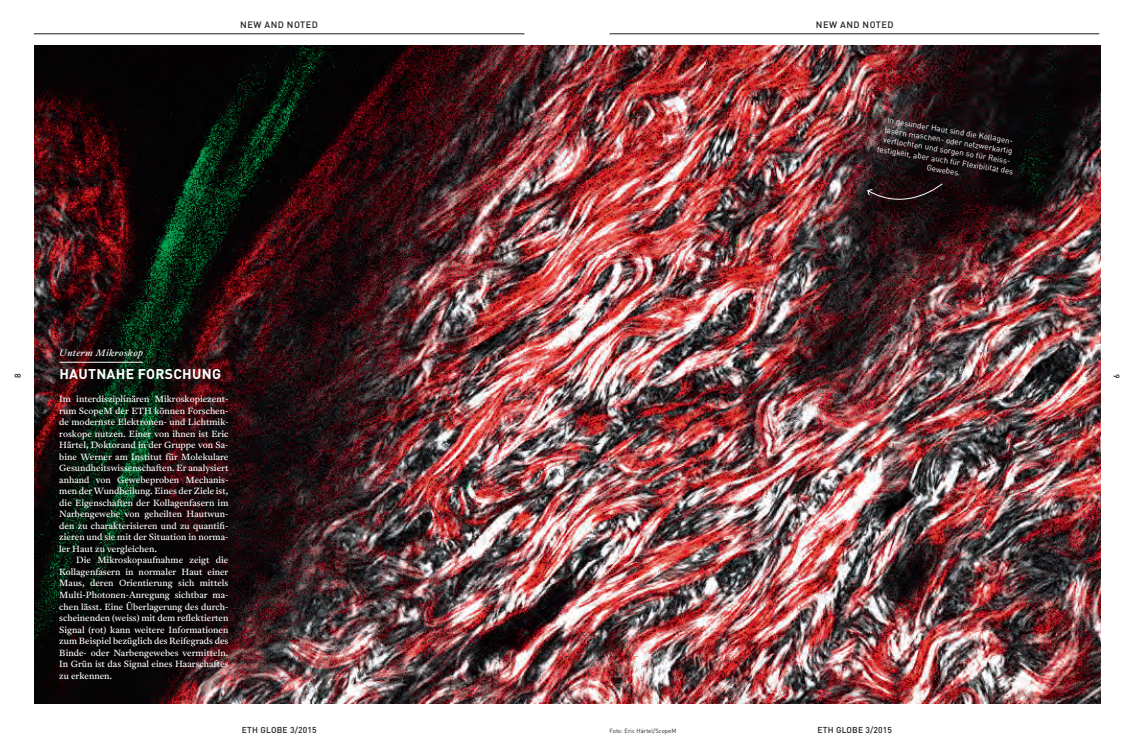
<style>
.page{position:relative;width:1134px;height:752px;background:#fff}
.page>*{position:absolute;margin:0;border:0;box-sizing:border-box;transform-origin:0 0}
.t1{font:700 14px "DIN Pro";letter-spacing:.02em;color:#fff}
.t2{font:500 9.2px "DIN Pro";letter-spacing:.05em;color:#231f20}
.t3{font:italic 9px "Antwerp";letter-spacing:.04em;color:#fff}
.t4{font:8.9px/11.5px "Antwerp";color:#fff;text-align:justify}
.t5{font:500 8.5px "DIN Pro";letter-spacing:.025em;color:#231f20}
.t6{font:8px/10px "DIN Pro";color:#fff;text-align:center}
.t7{font:6px "DIN Pro";color:#231f20}
</style>
<div class="page">
<hr style="left:609px;top:34px;width:490px;height:1px;background:#231f20">
<hr style="left:34px;top:34px;width:490px;height:1px;background:#231f20">
<img style="left:34px;top:45px;width:1066px;height:658px">
<hr style="left:59px;top:362px;width:84px;height:1px;background:#fff">
<svg style="left:867px;top:183px;width:76px;height:30px;background:#221316"></svg>
<p class="t2" style="left:240px;top:18px;width:79px">NEW AND NOTED</p>
<p class="t2" style="left:816px;top:18px;width:79px">NEW AND NOTED</p>
<p class="t6" style="left:884px;top:113px;width:139px;rotate:10deg">In gesunder Haut sind die Kollagen&shy;fasern maschen- oder netzwerkartig verflochten und sorgen so für Reiss&shy;festigkeit, aber auch für Flexibilität des<br>Gewebes.</p>
<p class="t3" style="left:59px;top:347px;width:85px">Unterm Mikroskop</p>
<h1 class="t1" style="left:59px;top:362px;width:163px">HAUTNAHE FORSCHUNG</h1>
<p class="t4" style="left:59px;top:393px;width:171px">Im interdisziplinären Mikroskopiezent&shy;rum ScopeM der ETH können Forschen&shy;de modernste Elektronen- und Lichtmik&shy;roskope nutzen. Einer von ihnen ist Eric Härtel, Doktorand in der Gruppe von Sa&shy;bine Werner am Institut für Molekulare Gesundheitswissenschaften. Er analysiert anhand von Gewebeproben Mechanis&shy;men der Wundheilung. Eines der Ziele ist, die Eigenschaften der Kollagenfasern im Narbengewebe von geheilten Hautwun&shy;den zu charakterisieren und zu quantifi&shy;zieren und sie mit der Situation in norma&shy;ler Haut zu vergleichen.</p>
<p class="t4" style="left:59px;top:554px;width:171px;text-indent:17px">Die Mikroskopaufnahme zeigt die Kollagenfasern in normaler Haut einer Maus, deren Orientierung sich mittels Multi-Photonen-Anregung sichtbar ma&shy;chen lässt. Eine Überlagerung des durch&shy;scheinenden (weiss) mit dem reflektierten Signal (rot) kann weitere Informationen zum Beispiel bezüglich des Reifegrads des Binde- oder Narbengewebes vermitteln.<br>In Grün ist das Signal eines Haarschaftes zu erkennen.</p>
<p class="t5" style="left:11px;top:378px;width:6px;rotate:-90deg">8</p>
<p class="t5" style="left:1123px;top:373px;width:6px;rotate:90deg">9</p>
<p class="t5" style="left:242px;top:723px;width:76px">ETH GLOBE 3/2015</p>
<p class="t5" style="left:817px;top:723px;width:76px">ETH GLOBE 3/2015</p>
<p class="t7" style="left:609px;top:726px;width:68px">Foto: Eric Härtel/ScopeM</p>
</div>
